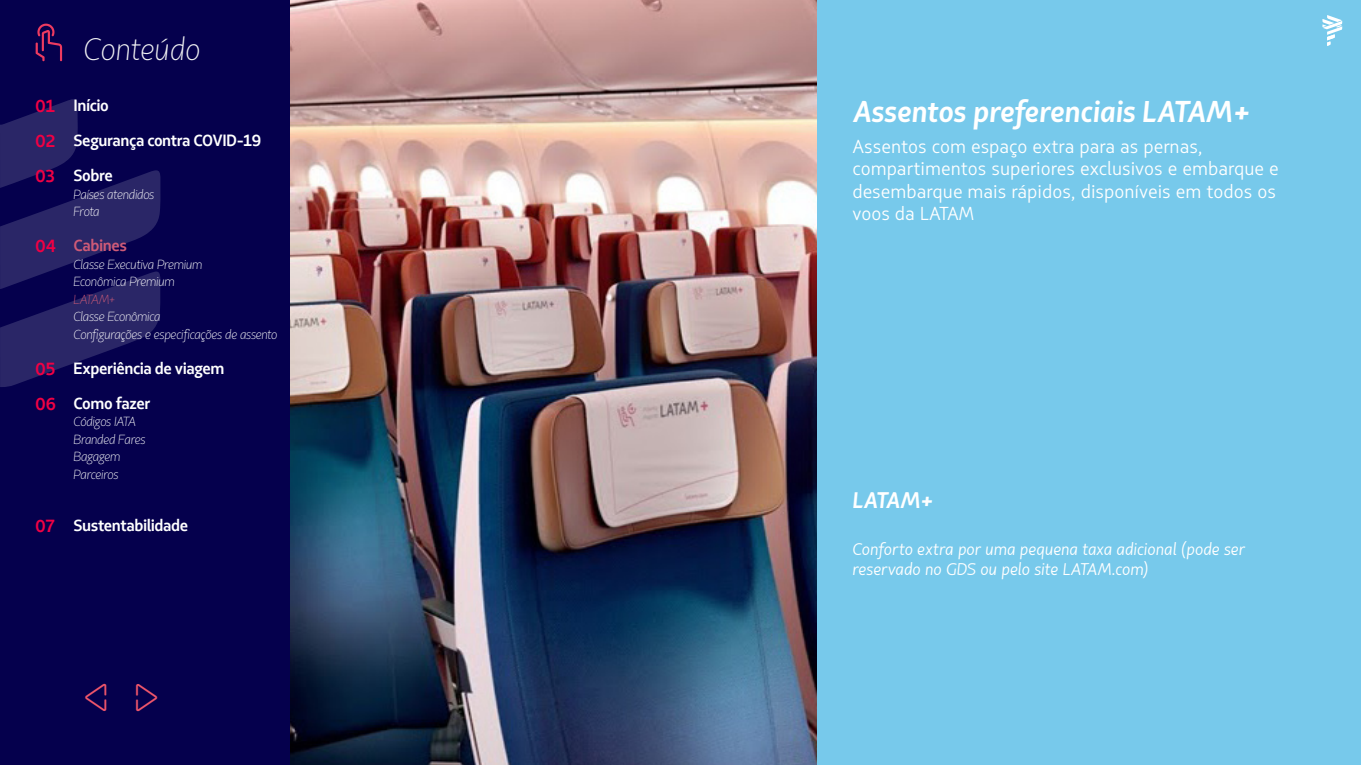
<style>
.page{position:relative;width:1361px;height:765px;background:#fff}
.page>*{position:absolute;margin:0;border:0;box-sizing:border-box;transform-origin:0 0}
.t1{font:italic 300 31.25px "Latam Sans";color:#f2f3f4}
.t2{font:italic 700 30px "Latam Sans";color:#fff}
.t3{font:italic 700 22.5px "Latam Sans";color:#fff}
.t4{font:18.75px/22.5px "Latam Sans";color:#fff}
.Numeros_mernu_latera{font:700 17.5px "Latam Sans";letter-spacing:-.01em;color:#f00044}
.Texto_General{font:italic 16.88px/20.6px "Latam Sans";letter-spacing:-.005em;color:#fff}
.Menu_I_Capitulo{font:700 16.25px "Latam Sans";letter-spacing:-.025em;color:#fff}
.Menu_I_Capitulo-2{font:700 16.25px "Latam Sans";letter-spacing:-.025em;color:#ce5a77}
.Menu_I_Sección{font:italic 300 13.12px "Latam Sans";letter-spacing:-.03em;color:#fff}
.Menu_I_Sección-2{font:italic 300 13.12px "Latam Sans";letter-spacing:-.05em;color:#ce5a77}
</style>
<div class="page">
<div style="left:0;top:0;width:291px;height:765px;background:#05004d"></div>
<svg style="left:0;top:99px;width:161px;height:288px"></svg>
<div style="left:817px;top:0;width:544px;height:765px;background:#77c9eb"></div>
<img style="left:291px;top:0;width:526px;height:765px">
<svg style="left:1322px;top:15px;width:20px;height:31px"></svg>
<p class="Numeros_mernu_latera" style="left:35px;top:95px;width:22px">01</p>
<p class="Numeros_mernu_latera" style="left:35px;top:130px;width:22px">02</p>
<p class="Numeros_mernu_latera" style="left:35px;top:165px;width:21px">03</p>
<p class="Numeros_mernu_latera" style="left:35px;top:235px;width:22px">04</p>
<p class="Numeros_mernu_latera" style="left:35px;top:358px;width:22px">05</p>
<p class="Numeros_mernu_latera" style="left:35px;top:393px;width:22px">06</p>
<p class="Numeros_mernu_latera" style="left:35px;top:515px;width:21px">07</p>
<p class="t1" style="left:84px;top:29px;width:119px">Conteúdo</p>
<p class="Menu_I_Capitulo" style="left:74px;top:96px;width:37px">Início</p>
<p class="Menu_I_Capitulo" style="left:74px;top:131px;width:189px">Segurança contra COVID-19</p>
<p class="Menu_I_Capitulo" style="left:74px;top:166px;width:41px">Sobre</p>
<p class="Menu_I_Sección" style="left:74px;top:186px;width:82px">Países atendidos</p>
<p class="Menu_I_Sección" style="left:74px;top:203px;width:28px">Frota</p>
<p class="Menu_I_Capitulo-2" style="left:74px;top:236px;width:55px">Cabines</p>
<p class="Menu_I_Sección" style="left:74px;top:256px;width:130px">Classe Executiva Premium</p>
<p class="Menu_I_Sección" style="left:74px;top:273px;width:103px">Econômica Premium</p>
<p class="Menu_I_Sección-2" style="left:74px;top:291px;width:44px">LATAM+</p>
<p class="Menu_I_Sección" style="left:74px;top:308px;width:89px">Classe Econômica</p>
<p class="Menu_I_Sección" style="left:74px;top:326px;width:205px">Configurações e especificações de assento</p>
<p class="Menu_I_Capitulo" style="left:74px;top:358px;width:152px">Experiência de viagem</p>
<p class="Menu_I_Capitulo" style="left:74px;top:393px;width:78px">Como fazer</p>
<p class="Menu_I_Sección" style="left:74px;top:413px;width:64px">Códigos IATA</p>
<p class="Menu_I_Sección" style="left:74px;top:431px;width:74px">Branded Fares</p>
<p class="Menu_I_Sección" style="left:74px;top:448px;width:48px">Bagagem</p>
<p class="Menu_I_Sección" style="left:74px;top:466px;width:47px">Parceiros</p>
<p class="Menu_I_Capitulo" style="left:74px;top:516px;width:116px">Sustentabilidade</p>
<p class="t2" style="left:852px;top:92px;width:400px">Assentos preferenciais LATAM+</p>
<p class="t4" style="left:852px;top:136px;width:428px">Assentos com espaço extra para as pernas, compartimentos superiores exclusivos e embarque e desembarque mais rápidos, disponíveis em todos os voos da LATAM</p>
<p class="t3" style="left:852px;top:485px;width:83px">LATAM+</p>
<p class="Texto_General" style="left:852px;top:539px;width:394px">Conforto extra por uma pequena taxa adicional (pode ser reservado no GDS ou pelo site LATAM.com)</p>
</div>
